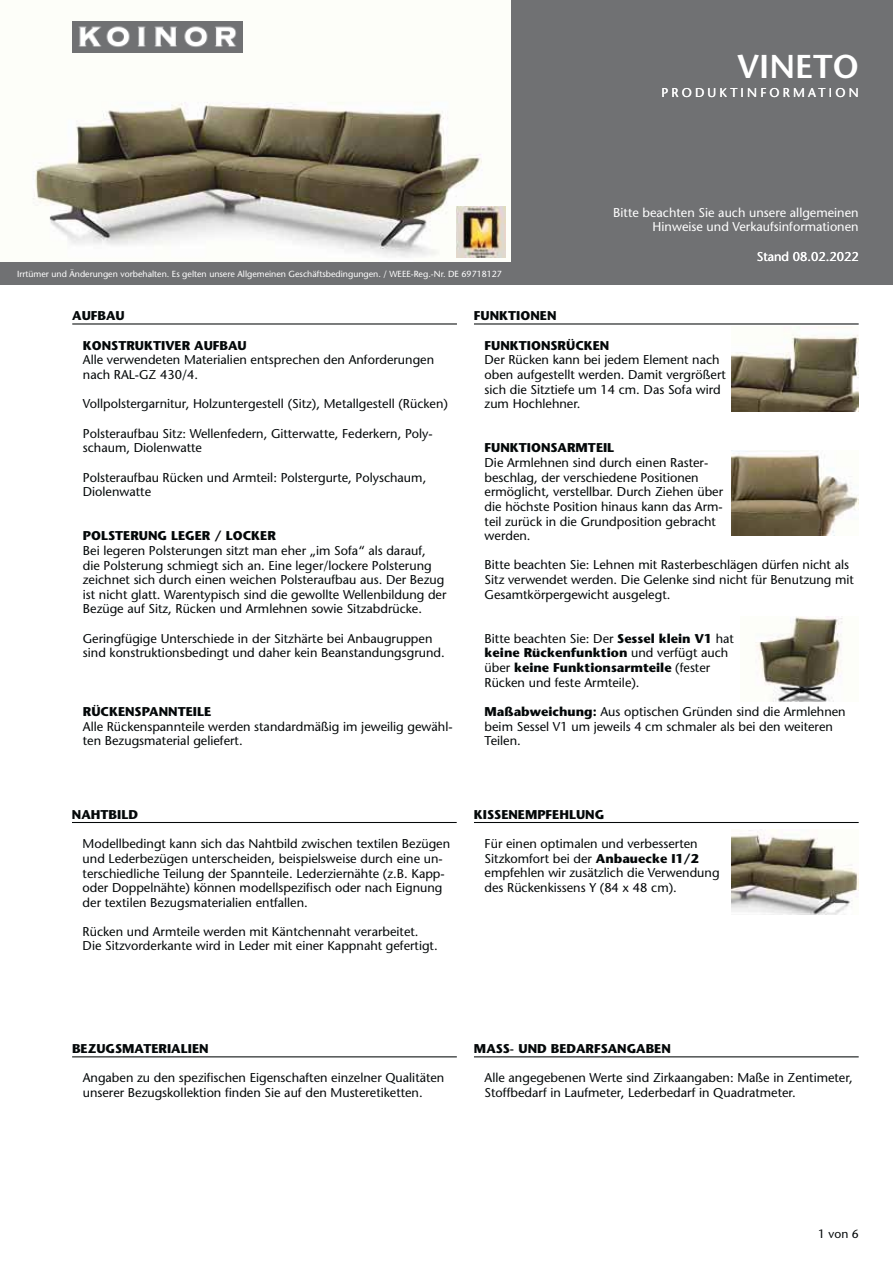
<style>
.page{position:relative;width:893px;height:1263px;background:#fff}
.page>*{position:absolute;margin:0;border:0;box-sizing:border-box;transform-origin:0 0}
.t1{font:600 33px "Stone Sans";color:#fff}
.t2{font:12.75px/14.7px "Stone Sans";color:#040809}
.t3{font:700 12.75px "Stone Sans";color:#040809}
.t4{font:12.75px/14.7px "Stone Sans";color:#fff;text-align:right}
.t5{font:12.75px "Stone Sans";letter-spacing:.25em;color:#fff}
.t6{font:12px "Stone Sans";color:#040809}
.t7{font:8.85px "Stone Sans";color:#fff}
.s1{font-weight:700}
</style>
<div class="page">
<div style="left:0;top:0;width:893px;height:285px;background:#707173"></div>
<img style="left:0;top:0;width:510px;height:262px">
<img style="left:72px;top:21px;width:170px;height:31px">
<img style="left:457px;top:206px;width:49px;height:51px">
<hr style="left:72px;top:323px;width:385px;height:2px;background:#040809">
<hr style="left:474px;top:323px;width:385px;height:2px;background:#040809">
<hr style="left:474px;top:822px;width:385px;height:1px;background:#040809">
<hr style="left:72px;top:822px;width:385px;height:1px;background:#040809">
<img style="left:731px;top:829px;width:128px;height:85px">
<hr style="left:72px;top:1056px;width:385px;height:1px;background:#040809">
<hr style="left:474px;top:1056px;width:385px;height:1px;background:#040809">
<img style="left:731px;top:334px;width:128px;height:77px">
<img style="left:731px;top:450px;width:128px;height:85px">
<img style="left:755px;top:616px;width:88px;height:85px">
<h1 class="t1" style="left:737px;top:54px;width:123px">VINETO</h1>
<p class="t5" style="left:661px;top:88px;width:199px">PRODUKTINFORMATION</p>
<p class="t4" style="left:613px;top:206px;width:247px">Bitte beachten Sie auch unsere allgemeinen<br>Hinweise und Verkaufsinformationen</p>
<p class="t4" style="left:757px;top:251px;width:103px">Stand 08.02.2022</p>
<p class="t7" style="left:17px;top:270px;width:486px">Irrtümer und Änderungen vorbehalten. Es gelten unsere Allgemeinen Geschäftsbedingungen. / WEEE-Reg.-Nr. DE 69718127</p>
<p class="t3" style="left:72px;top:311px;width:54px">AUFBAU</p>
<p class="t3" style="left:83px;top:340px;width:165px">KONSTRUKTIVER AUFBAU</p>
<p class="t2" style="left:83px;top:354px;width:353px">Alle verwendeten Materialien entsprechen den Anforderungen nach RAL-GZ 430/4.</p>
<p class="t2" style="left:83px;top:398px;width:366px">Vollpolstergarnitur, Holzuntergestell (Sitz), Metallgestell (Rücken)</p>
<p class="t2" style="left:83px;top:427px;width:351px">Polsteraufbau Sitz: Wellenfedern, Gitterwatte, Federkern, Poly&shy;schaum, Diolenwatte</p>
<p class="t2" style="left:83px;top:471px;width:345px">Polsteraufbau Rücken und Armteil: Polstergurte, Polyschaum,<br>Diolenwatte</p>
<p class="t3" style="left:474px;top:311px;width:84px">FUNKTIONEN</p>
<p class="t3" style="left:485px;top:340px;width:126px">FUNKTIONSRÜCKEN</p>
<p class="t2" style="left:485px;top:354px;width:243px">Der Rücken kann bei jedem Element nach oben aufgestellt werden. Damit vergrößert sich die Sitztiefe um 14 cm. Das Sofa wird zum Hochlehner.</p>
<p class="t3" style="left:485px;top:443px;width:131px">FUNKTIONSARMTEIL</p>
<p class="t2" style="left:485px;top:457px;width:240px">Die Armlehnen sind durch einen Raster&shy;beschlag, der verschiedene Positionen ermöglicht, verstellbar. Durch Ziehen über die höchste Position hinaus kann das Arm&shy;teil zurück in die Grundposition gebracht werden.</p>
<p class="t2" style="left:485px;top:559px;width:371px">Bitte beachten Sie: Lehnen mit Rasterbeschlägen dürfen nicht als<br>Sitz verwendet werden. Die Gelenke sind nicht für Benutzung mit<br>Gesamtkörpergewicht ausgelegt.</p>
<p class="t2" style="left:485px;top:632px;width:251px">Bitte beachten Sie: Der <span class="s1">Sessel klein V1</span> hat <span class="s1">keine Rückenfunktion</span> und verfügt auch über <span class="s1">keine Funktionsarmteile</span> (fester Rücken und feste Armteile).</p>
<p class="t2" style="left:485px;top:706px;width:363px"><span class="s1">Maßabweichung:</span> Aus optischen Gründen sind die Armlehnen beim Sessel V1 um jeweils 4 cm schmaler als bei den weiteren<br>Teilen.</p>
<p class="t3" style="left:83px;top:531px;width:194px">POLSTERUNG LEGER / LOCKER</p>
<p class="t2" style="left:83px;top:544px;width:365px">Bei legeren Polsterungen sitzt man eher „im Sofa“ als darauf,<br>die Polsterung schmiegt sich an. Eine leger/lockere Polsterung zeichnet sich durch einen weichen Polsteraufbau aus. Der Bezug ist nicht glatt. Warentypisch sind die gewollte Wellenbildung der Bezüge auf Sitz, Rücken und Armlehnen sowie Sitzabdrücke.</p>
<p class="t2" style="left:83px;top:632px;width:363px">Geringfügige Unterschiede in der Sitzhärte bei Anbaugruppen sind konstruktionsbedingt und daher kein Beanstandungsgrund.</p>
<p class="t3" style="left:83px;top:707px;width:130px">RÜCKENSPANNTEILE</p>
<p class="t2" style="left:83px;top:720px;width:371px">Alle Rückenspannteile werden standardmäßig im jeweilig gewähl&shy;ten Bezugsmaterial geliefert.</p>
<p class="t3" style="left:72px;top:809px;width:68px">NAHTBILD</p>
<p class="t2" style="left:83px;top:838px;width:369px">Modellbedingt kann sich das Nahtbild zwischen textilen Bezügen und Lederbezügen unterscheiden, beispielsweise durch eine un&shy;terschiedliche Teilung der Spannteile. Lederziernähte (z.B. Kapp&shy;oder Doppelnähte) können modellspezifisch oder nach Eignung der textilen Bezugsmaterialien entfallen.</p>
<p class="t2" style="left:83px;top:925px;width:356px">Rücken und Armteile werden mit Käntchennaht verarbeitet.<br>Die Sitzvorderkante wird in Leder mit einer Kappnaht gefertigt.</p>
<p class="t3" style="left:474px;top:809px;width:132px">KISSENEMPFEHLUNG</p>
<p class="t2" style="left:485px;top:837px;width:236px">Für einen optimalen und verbesserten Sitzkomfort bei der <span class="s1">Anbauecke I1/2 </span>empfehlen wir zusätzlich die Verwendung des Rückenkissens Y (84 x 48 cm).</p>
<p class="t3" style="left:72px;top:1044px;width:138px">BEZUGSMATERIALIEN</p>
<p class="t2" style="left:83px;top:1072px;width:363px">Angaben zu den spezifischen Eigenschaften einzelner Qualitäten unserer Bezugskollektion finden Sie auf den Musteretiketten.</p>
<p class="t3" style="left:474px;top:1044px;width:198px">MASS- UND BEDARFSANGABEN</p>
<p class="t2" style="left:485px;top:1072px;width:370px">Alle angegebenen Werte sind Zirkaangaben: Maße in Zentimeter,<br>Stoffbedarf in Laufmeter, Lederbedarf in Quadratmeter.</p>
<p class="t6" style="left:818px;top:1229px;width:42px">1 von 6</p>
</div>
